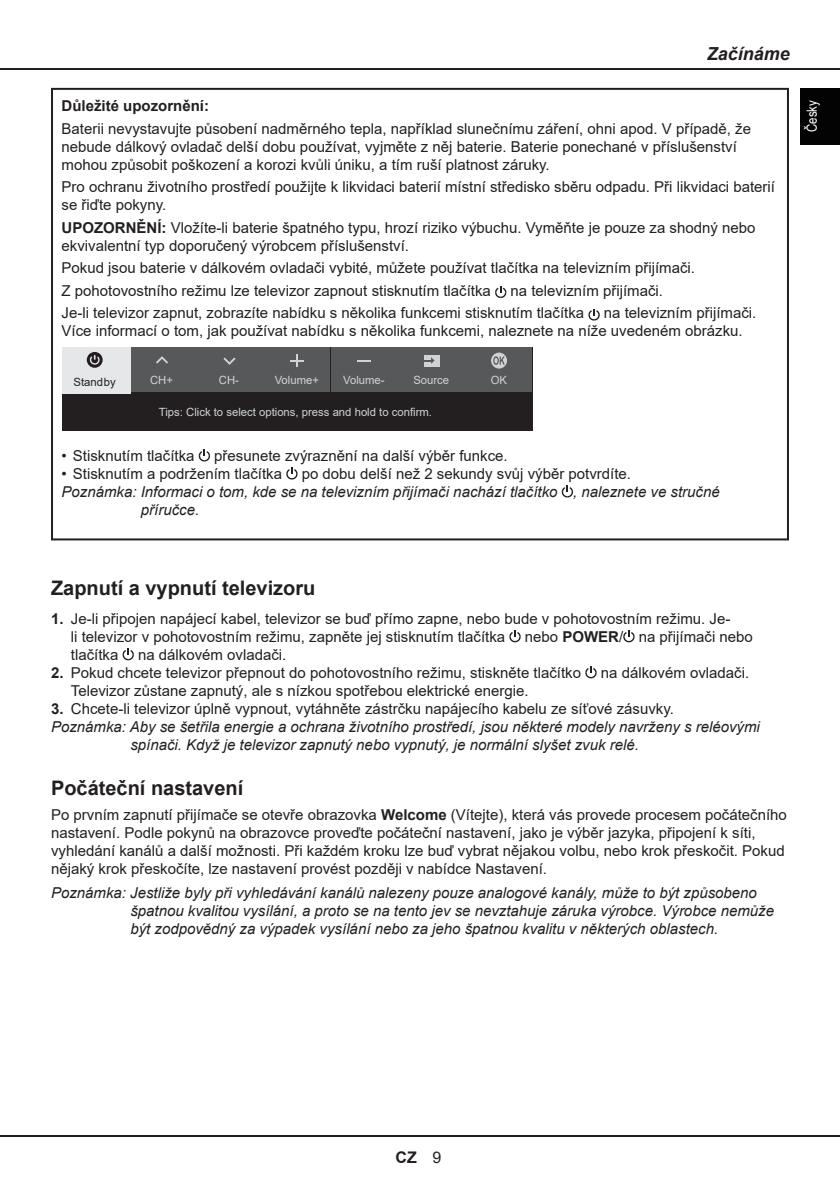
<style>
.page{position:relative;width:840px;height:1192px;background:#fff}
.page>*{position:absolute;margin:0;border:0;box-sizing:border-box;transform-origin:0 0}
.Head_2{font:700 20px "Arial";color:#231f20}
._1_header1_I{font:italic 700 18px "Arial";color:#231f20}
.t1{font:700 16px "Arial";color:#231f20}
.Body_7_5{font:15px/18px "Arial";color:#231f20}
.body{font:15px/18px "Arial";color:#231f20}
.Note_7_5_tab7_1{font:italic 15px/18px "Arial";color:#231f20}
.body-2{font:700 15px "Arial";color:#231f20}
.t2{font:14px "Arial Narrow";color:#fff}
.t3{font:11.4px "Arial";color:#d1d2d4}
.t4{font:11.4px "Arial";color:#231f20}
.s1{font-weight:700}
.s2{font-weight:400}
</style>
<div class="page">
<hr style="left:0;top:68px;width:840px;height:1px;background:#231f20">
<hr style="left:0;top:1135px;width:840px;height:2px;background:#231f20">
<div style="left:800px;top:88px;width:40px;height:57px;background:#030303"></div>
<svg style="left:495px;top:286px;width:11px;height:12px"></svg>
<svg style="left:588px;top:309px;width:12px;height:12px"></svg>
<div style="left:62px;top:347px;width:470px;height:84px;background:#231f20"></div>
<div style="left:131px;top:347px;width:65px;height:45px;background:#57585a"></div>
<div style="left:196px;top:347px;width:67px;height:45px;background:#57585a"></div>
<div style="left:263px;top:347px;width:67px;height:45px;background:#57585a"></div>
<svg style="left:290px;top:354px;width:14px;height:13px"></svg>
<div style="left:398px;top:347px;width:67px;height:45px;background:#57585a"></div>
<div style="left:424px;top:355px;width:15px;height:11px;background:#d1d2d4"></div>
<svg style="left:424px;top:357px;width:11px;height:7px"></svg>
<div style="left:465px;top:347px;width:67px;height:45px;background:#57585a"></div>
<svg style="left:491px;top:353px;width:16px;height:16px"></svg>
<svg style="left:493px;top:356px;width:12px;height:9px"></svg>
<div style="left:331px;top:347px;width:67px;height:45px;background:#57585a"></div>
<svg style="left:357px;top:360px;width:14px;height:1px"></svg>
<div style="left:62px;top:347px;width:69px;height:47px;background:#e6e7e9"></div>
<svg style="left:87px;top:352px;width:16px;height:16px"></svg>
<svg style="left:90px;top:355px;width:10px;height:10px"></svg>
<svg style="left:223px;top:357px;width:13px;height:8px"></svg>
<svg style="left:156px;top:356px;width:12px;height:8px"></svg>
<svg style="left:199px;top:449px;width:11px;height:13px"></svg>
<svg style="left:286px;top:467px;width:12px;height:13px"></svg>
<svg style="left:562px;top:485px;width:11px;height:13px"></svg>
<div style="left:51px;top:88px;width:738px;height:452px;border:2px solid #231f20"></div>
<svg style="left:509px;top:630px;width:12px;height:12px"></svg>
<svg style="left:623px;top:630px;width:12px;height:12px"></svg>
<svg style="left:123px;top:648px;width:11px;height:12px"></svg>
<svg style="left:585px;top:666px;width:12px;height:12px"></svg>
<p class="_1_header1_I" style="left:707px;top:42px;width:85px">Začínáme</p>
<p class="body-2" style="left:62px;top:95px;width:149px">Důležité upozornění:</p>
<p class="body" style="left:62px;top:119px;width:691px">Baterii nevystavujte působení nadměrného tepla, například slunečnímu záření, ohni apod. V případě, že nebude dálkový ovladač delší dobu používat, vyjměte z něj baterie. Baterie ponechané v příslušenství mohou způsobit poškození a korozi kvůli úniku, a tím ruší platnost záruky.</p>
<p class="body" style="left:62px;top:178px;width:715px">Pro ochranu životního prostředí použijte k likvidaci baterií místní středisko sběru odpadu. Při likvidaci baterií se řiďte pokyny.</p>
<p class="body" style="left:62px;top:218px;width:695px"><span class="s1">UPOZORNĚNÍ:</span> Vložíte-li baterie špatného typu, hrozí riziko výbuchu. Vyměňte je pouze za shodný nebo ekvivalentní typ doporučený výrobcem příslušenství.</p>
<p class="body" style="left:62px;top:259px;width:635px">Pokud jsou baterie v dálkovém ovladači vybité, můžete používat tlačítka na televizním přijímači.</p>
<p class="body" style="left:62px;top:282px;width:431px">Z pohotovostního režimu lze televizor zapnout stisknutím tlačítka</p>
<p class="body" style="left:511px;top:282px;width:154px">na televizním přijímači.</p>
<p class="body" style="left:62px;top:304px;width:524px">Je-li televizor zapnut, zobrazíte nabídku s několika funkcemi stisknutím tlačítka</p>
<p class="body" style="left:62px;top:304px;width:696px;text-indent:542px">na televizním přijímači.<br>Více informací o tom, jak používat nabídku s několika funkcemi, naleznete na níže uvedeném obrázku.</p>
<p class="t4" style="left:74px;top:374px;width:44px">Standby</p>
<p class="t3" style="left:150px;top:372px;width:24px">CH+</p>
<p class="t3" style="left:219px;top:372px;width:22px">CH-</p>
<p class="t3" style="left:275px;top:372px;width:46px">Volume+</p>
<p class="t3" style="left:343px;top:372px;width:43px">Volume-</p>
<p class="t3" style="left:413px;top:372px;width:37px">Source</p>
<p class="t3" style="left:491px;top:372px;width:18px">OK</p>
<p class="t3" style="left:159px;top:404px;width:275px">Tips: Click to select options, press and hold to confirm.</p>
<p class="Body_7_5" style="left:62px;top:446px;width:135px">• Stisknutím tlačítka</p>
<p class="Body_7_5" style="left:214px;top:446px;width:295px">přesunete zvýraznění na další výběr funkce.</p>
<p class="Body_7_5" style="left:62px;top:464px;width:222px">• Stisknutím a podržením tlačítka</p>
<p class="Body_7_5" style="left:302px;top:464px;width:331px">po dobu delší než 2 sekundy svůj výběr potvrdíte.</p>
<p class="Note_7_5_tab7_1" style="left:141px;top:483px;width:580px;text-indent:-79px">Poznámka: Informaci o tom, kde se na televizním přijímači nachází tlačítko , naleznete ve stručné příručce.</p>
<p class="t2" style="left:801px;top:132px;width:33px;rotate:-90deg">Česky</p>
<p class="Head_2" style="left:51px;top:574px;width:266px">Zapnutí a vypnutí televizoru</p>
<p class="Body_7_5" style="left:71px;top:609px;width:661px;text-indent:-20px"><span class="s1">1.</span> Je-li připojen napájecí kabel, televizor se buď přímo zapne, nebo bude v pohotovostním režimu. Je&shy;li televizor v pohotovostním režimu, zapněte jej stisknutím tlačítka</p>
<p class="Body_7_5" style="left:525px;top:627px;width:230px">nebo <span class="s1">POWER</span>/ na přijímači nebo</p>
<p class="Body_7_5" style="left:71px;top:645px;width:49px">tlačítka</p>
<p class="Body_7_5" style="left:138px;top:645px;width:150px">na dálkovém ovladači.</p>
<p class="Body_7_5" style="left:51px;top:663px;width:532px"><span class="s1">2.</span> Pokud chcete televizor přepnout do pohotovostního režimu, stiskněte tlačítko</p>
<p class="Body_7_5" style="left:601px;top:663px;width:150px">na dálkovém ovladači.</p>
<p class="Body_7_5" style="left:71px;top:681px;width:459px">Televizor zůstane zapnutý, ale s nízkou spotřebou elektrické energie.</p>
<p class="Body_7_5" style="left:51px;top:699px;width:625px"><span class="s1">3.</span> Chcete-li televizor úplně vypnout, vytáhněte zástrčku napájecího kabelu ze síťové zásuvky.</p>
<p class="Note_7_5_tab7_1" style="left:130px;top:718px;width:631px;text-indent:-79px">Poznámka: Aby se šetřila energie a ochrana životního prostředí, jsou některé modely navrženy s reléovými spínači. Když je televizor zapnutý nebo vypnutý, je normální slyšet zvuk relé.</p>
<p class="Head_2" style="left:51px;top:773px;width:194px">Počáteční nastavení</p>
<p class="Body_7_5" style="left:51px;top:806px;width:737px">Po prvním zapnutí přijímače se otevře obrazovka <span class="s1">Welcome</span> (Vítejte), která vás provede procesem počátečního nastavení. Podle pokynů na obrazovce proveďte počáteční nastavení, jako je výběr jazyka, připojení k síti, vyhledání kanálů a další možnosti. Při každém kroku lze buď vybrat nějakou volbu, nebo krok přeskočit. Pokud nějaký krok přeskočíte, lze nastavení provést později v nabídce Nastavení.</p>
<p class="Note_7_5_tab7_1" style="left:130px;top:884px;width:645px;text-indent:-79px">Poznámka: Jestliže byly při vyhledávání kanálů nalezeny pouze analogové kanály, může to být způsobeno špatnou kvalitou vysílání, a proto se na tento jev se nevztahuje záruka výrobce. Výrobce nemůže být zodpovědný za výpadek vysílání nebo za jeho špatnou kvalitu v některých oblastech.</p>
<p class="t1" style="left:396px;top:1146px;width:47px">CZ <span class="s2">9</span></p>
</div>
